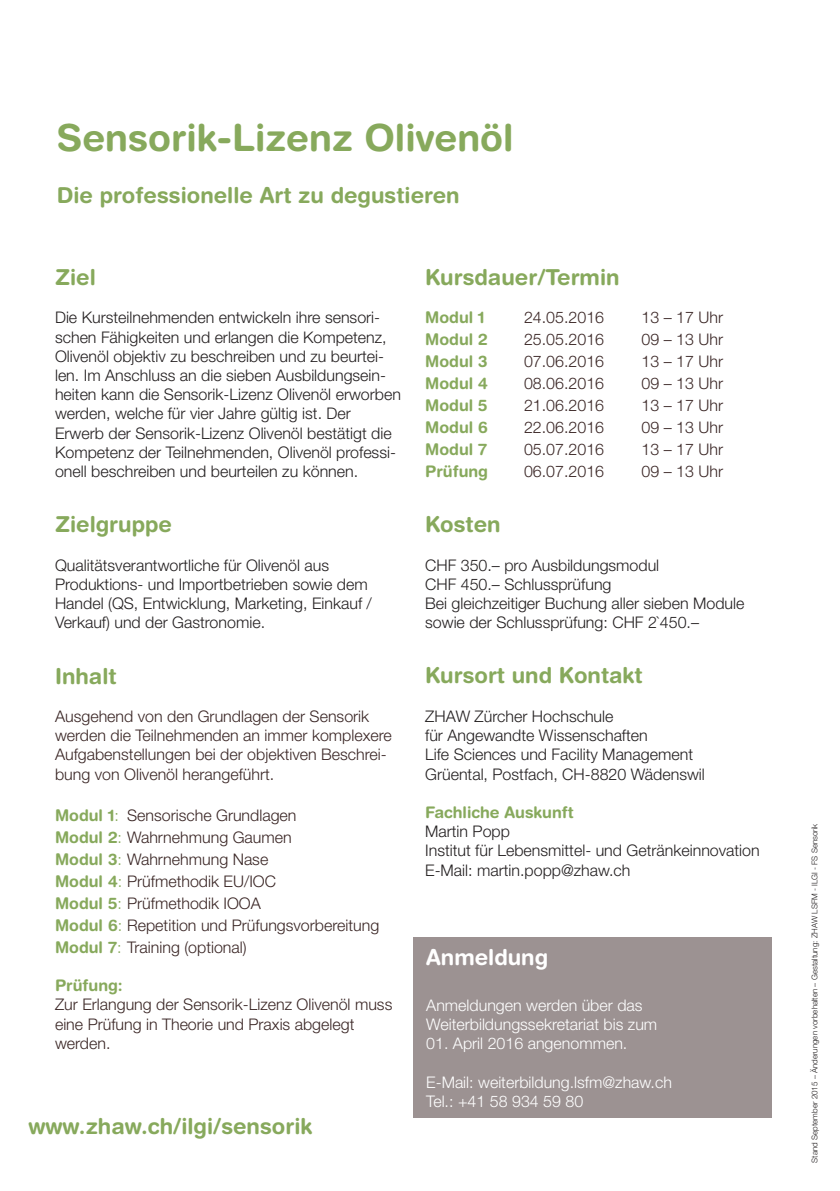
<style>
.page{position:relative;width:840px;height:1191px;background:#fff}
.page>*{position:absolute;margin:0;border:0;box-sizing:border-box;transform-origin:0 0}
.t1{font:700 37.4px "Helvetica Rounded LT Std";color:#87a95c}
.t2{font:700 22px "Helvetica Rounded LT Std";color:#87a95c}
.t3{font:700 22px "Helvetica Rounded LT Std";color:#fff}
.t4{font:300 16px/19.2px "Helvetica Neue LT Std";color:#231f20}
.t5{font:300 16px/22px "Helvetica Neue LT Std";color:#3a2625}
.t6{font:300 16px/19.2px "Helvetica Neue LT Std";color:#fff}
.t7{font:700 16px "Helvetica Rounded LT Std";color:#87a95c}
.t8{font:300 8px "Helvetica Neue LT Std";color:#231f20}
.s1{font-family:"Helvetica Rounded LT Std";font-weight:700;color:#87a95c}
.s2{color:#87a95c}
</style>
<div class="page">
<div style="left:413px;top:937px;width:357px;height:181px;background:#9c9292"></div>
<h1 class="t1" style="left:57px;top:115px;width:458px">Sensorik-Lizenz Olivenöl</h1>
<h2 class="t2" style="left:57px;top:182px;width:404px">Die professionelle Art zu degustieren</h2>
<h2 class="t2" style="left:55px;top:264px;width:42px">Ziel</h2>
<p class="t4" style="left:55px;top:308px;width:347px">Die Kursteilnehmenden entwickeln ihre sensori&shy;schen Fähigkeiten und erlangen die Kompetenz, Olivenöl objektiv zu beschreiben und zu beurtei&shy;len. Im Anschluss an die sieben Ausbildungsein&shy;heiten kann die Sensorik-Lizenz Olivenöl erworben werden, welche für vier Jahre gültig ist. Der Erwerb der Sensorik-Lizenz Olivenöl bestätigt die Kompetenz der Teilnehmenden, Olivenöl professi&shy;onell beschreiben und beurteilen zu können.</p>
<h2 class="t2" style="left:55px;top:511px;width:118px">Zielgruppe</h2>
<p class="t4" style="left:55px;top:555px;width:318px">Qualitätsverantwortliche für Olivenöl aus Produktions- und Importbetrieben sowie dem Handel (QS, Entwicklung, Marketing, Einkauf / Verkauf) und der Gastronomie.</p>
<h2 class="t2" style="left:55px;top:662px;width:63px">Inhalt</h2>
<p class="t5" style="left:55px;top:706px;width:338px;line-height:19.2px">Ausgehend von den Grundlagen der Sensorik werden die Teilnehmenden an immer komplexere Aufgabenstellungen bei der objektiven Beschrei&shy;bung von Olivenöl herangeführt.</p>
<p class="t5" style="left:55px;top:803px;width:325px"><span class="s1">Modul 1</span><span class="s2">:</span> Sensorische Grundlagen<br><span class="s1">Modul 2</span><span class="s2">:</span> Wahrnehmung Gaumen<br><span class="s1">Modul 3</span><span class="s2">:</span> Wahrnehmung Nase<br><span class="s1">Modul 4</span><span class="s2">:</span> Prüfmethodik EU/IOC<br><span class="s1">Modul 5</span><span class="s2">:</span> Prüfmethodik IOOA<br><span class="s1">Modul 6</span><span class="s2">:</span> Repetition und Prüfungsvorbereitung<br><span class="s1">Modul 7</span><span class="s2">:</span> Training (optional)</p>
<p class="t7" style="left:55px;top:975px;width:69px">Prüfung:</p>
<p class="t5" style="left:55px;top:994px;width:338px;line-height:19.2px">Zur Erlangung der Sensorik-Lizenz Olivenöl muss eine Prüfung in Theorie und Praxis abgelegt werden.</p>
<h2 class="t2" style="left:28px;top:1113px;width:285px">www.zhaw.ch/ilgi/sensorik</h2>
<h2 class="t2" style="left:425px;top:264px;width:196px">Kursdauer/Termin</h2>
<p class="t7" style="left:425px;top:308px;width:61px">Modul 1</p>
<p class="t5" style="left:523px;top:306px;width:82px">24.05.2016</p>
<p class="t5" style="left:641px;top:306px;width:83px">13 – 17 Uhr</p>
<p class="t7" style="left:425px;top:330px;width:64px">Modul 2</p>
<p class="t5" style="left:523px;top:328px;width:82px">25.05.2016</p>
<p class="t5" style="left:641px;top:328px;width:83px">09 – 13 Uhr</p>
<p class="t7" style="left:425px;top:352px;width:64px">Modul 3</p>
<p class="t5" style="left:523px;top:350px;width:82px">07.06.2016</p>
<p class="t5" style="left:641px;top:350px;width:83px">13 – 17 Uhr</p>
<p class="t7" style="left:425px;top:374px;width:64px">Modul 4</p>
<p class="t5" style="left:523px;top:372px;width:82px">08.06.2016</p>
<p class="t5" style="left:641px;top:372px;width:83px">09 – 13 Uhr</p>
<p class="t7" style="left:425px;top:396px;width:64px">Modul 5</p>
<p class="t5" style="left:523px;top:394px;width:82px">21.06.2016</p>
<p class="t5" style="left:641px;top:394px;width:83px">13 – 17 Uhr</p>
<p class="t7" style="left:425px;top:418px;width:64px">Modul 6</p>
<p class="t5" style="left:523px;top:416px;width:82px">22.06.2016</p>
<p class="t5" style="left:641px;top:416px;width:83px">09 – 13 Uhr</p>
<p class="t7" style="left:425px;top:440px;width:64px">Modul 7</p>
<p class="t5" style="left:523px;top:438px;width:82px">05.07.2016</p>
<p class="t5" style="left:641px;top:438px;width:83px">13 – 17 Uhr</p>
<p class="t7" style="left:425px;top:462px;width:64px">Prüfung</p>
<p class="t5" style="left:523px;top:460px;width:82px">06.07.2016</p>
<p class="t5" style="left:641px;top:460px;width:83px">09 – 13 Uhr</p>
<h2 class="t2" style="left:425px;top:511px;width:77px">Kosten</h2>
<p class="t4" style="left:425px;top:555px;width:320px">CHF 350.– pro Ausbildungsmodul<br>CHF 450.– Schlussprüfung<br>Bei gleichzeitiger Buchung aller sieben Module sowie der Schlussprüfung: CHF 2`450.–</p>
<h2 class="t2" style="left:425px;top:662px;width:219px">Kursort und Kontakt</h2>
<p class="t4" style="left:425px;top:706px;width:281px">ZHAW Zürcher Hochschule<br>für Angewandte Wissenschaften<br>Life Sciences und Facility Management Grüental, Postfach, CH-8820 Wädenswil</p>
<p class="t7" style="left:425px;top:802px;width:150px">Fachliche Auskunft</p>
<p class="t4" style="left:425px;top:821px;width:336px">Martin Popp<br>Institut für Lebensmittel- und Getränkeinnovation<br>E-Mail: martin.popp@zhaw.ch</p>
<h2 class="t3" style="left:426px;top:944px;width:123px">Anmeldung</h2>
<p class="t6" style="left:426px;top:995px;width:232px">Anmeldungen werden über das<br>Weiterbildungssekretariat bis zum</p>
<p class="t6" style="left:426px;top:1033px;width:202px">01. April 2016 angenommen.</p>
<p class="t6" style="left:426px;top:1072px;width:247px">E-Mail: weiterbildung.lsfm@zhaw.ch<br>Tel.: +41 58 934 59 80</p>
<p class="t8" style="left:809px;top:1162px;width:341px;rotate:-90deg">Stand September 2015 – Änderungen vorbehalten – Gestaltung: ZHAW LSFM - ILGI - FS Sensorik</p>
</div>
